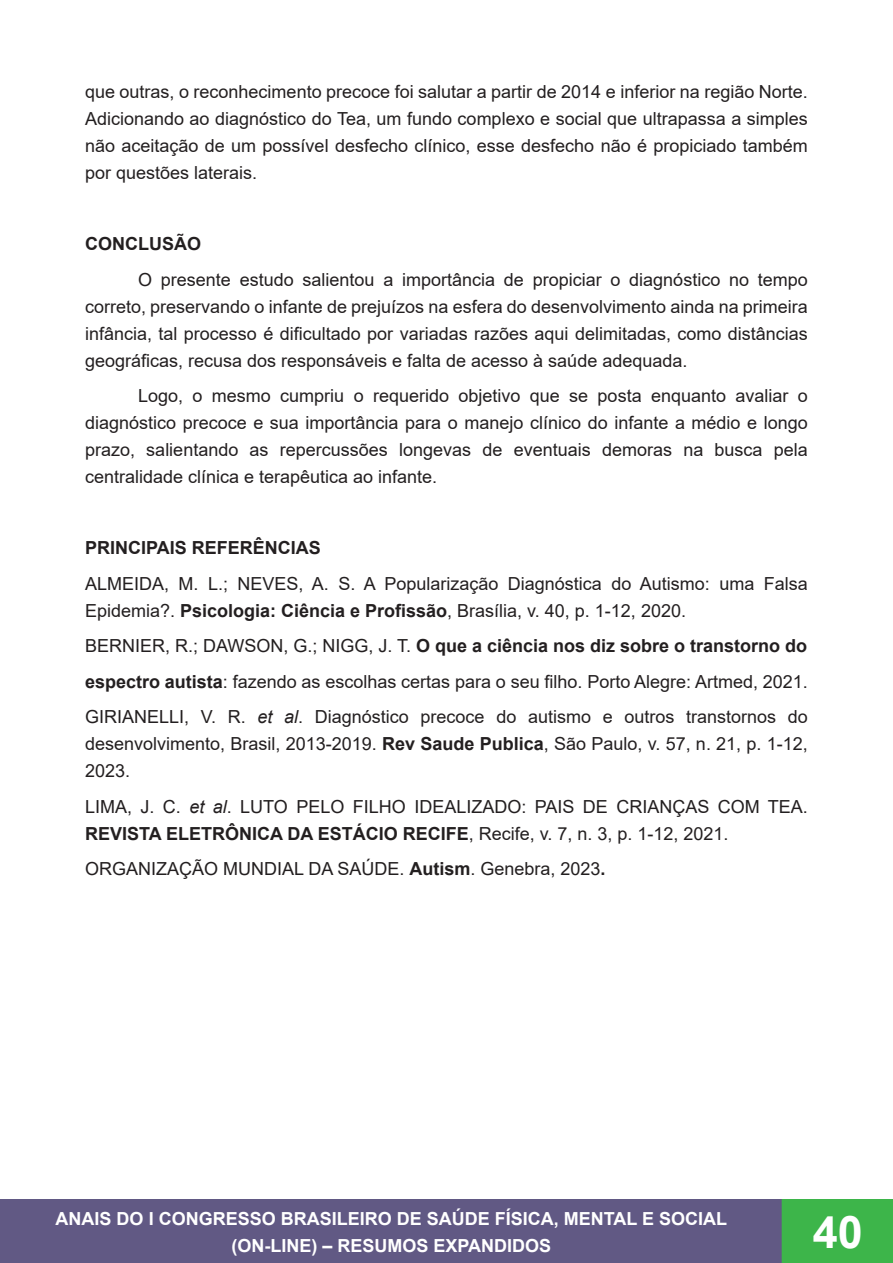
<style>
.page{position:relative;width:893px;height:1263px;background:#fff}
.page>*{position:absolute;margin:0;border:0;box-sizing:border-box;transform-origin:0 0}
.t1{font:700 45px "Arial";color:#fff}
.t2{font:18px/27px "Arial";color:#231f20;text-align:justify}
.t3{font:700 18px "Arial";color:#231f20}
.t4{font:700 18px/27px "Arial";color:#fff;text-align:center}
.s1{font-weight:700}
.s2{font-weight:400}
.s3{font-style:italic}
</style>
<div class="page">
<div style="left:0;top:1200px;width:782px;height:63px;background:#615984"></div>
<div style="left:0;top:1199px;width:783px;height:64px;border:2px solid #615984"></div>
<div style="left:782px;top:1200px;width:111px;height:63px;background:#3db54a"></div>
<div style="left:782px;top:1199px;width:111px;height:64px;border:2px solid #3db54a"></div>
<p class="t2" style="left:85px;top:78px;width:724px">que outras, o reconhecimento precoce foi salutar a partir de 2014 e inferior na região Norte.<br>Adicionando ao diagnóstico do Tea, um fundo complexo e social que ultrapassa a simples não aceitação de um possível desfecho clínico, esse desfecho não é propiciado também por questões laterais.</p>
<p class="t3" style="left:85px;top:231px;width:117px">CONCLUSÃO</p>
<p class="t2" style="left:85px;top:266px;width:724px;text-indent:53px">O presente estudo salientou a importância de propiciar o diagnóstico no tempo correto, preservando o infante de prejuízos na esfera do desenvolvimento ainda na primeira infância, tal processo é dificultado por variadas razões aqui delimitadas, como distâncias geográficas, recusa dos responsáveis e falta de acesso à saúde adequada.</p>
<p class="t2" style="left:85px;top:382px;width:724px;text-indent:53px">Logo, o mesmo cumpriu o requerido objetivo que se posta enquanto avaliar o diagnóstico precoce e sua importância para o manejo clínico do infante a médio e longo prazo, salientando as repercussões longevas de eventuais demoras na busca pela centralidade clínica e terapêutica ao infante.</p>
<p class="t3" style="left:85px;top:535px;width:237px">PRINCIPAIS REFERÊNCIAS</p>
<p class="t2" style="left:85px;top:570px;width:724px">ALMEIDA, M. L.; NEVES, A. S. A Popularização Diagnóstica do Autismo: uma Falsa<br>Epidemia?. <span class="s1">Psicologia: Ciência e Profissão</span>, Brasília, v. 40, p. 1-12, 2020.</p>
<p class="t3" style="left:85px;top:633px;width:724px"><span class="s2">BERNIER, R.; DAWSON, G.; NIGG, J. T.</span> O que a ciência nos diz sobre o transtorno do</p>
<p class="t2" style="left:85px;top:668px;width:724px"><span class="s1">espectro autista</span>: fazendo as escolhas certas para o seu filho. Porto Alegre: Artmed, 2021.</p>
<p class="t2" style="left:85px;top:703px;width:724px">GIRIANELLI, V. R. <span class="s3">et al</span>. Diagnóstico precoce do autismo e outros transtornos do desenvolvimento, Brasil, 2013-2019. <span class="s1">Rev Saude Publica</span>, São Paulo, v. 57, n. 21, p. 1-12, 2023.</p>
<p class="t2" style="left:85px;top:793px;width:724px">LIMA, J. C. <span class="s3">et al</span>. LUTO PELO FILHO IDEALIZADO: PAIS DE CRIANÇAS COM TEA.<br><span class="s1">REVISTA ELETRÔNICA DA ESTÁCIO RECIFE</span>, Recife, v. 7, n. 3, p. 1-12, 2021.</p>
<p class="t2" style="left:85px;top:855px;width:522px">ORGANIZAÇÃO MUNDIAL DA SAÚDE. <span class="s1">Autism</span>. Genebra, 2023<span class="s1">.</span></p>
<p class="t4" style="left:56px;top:1205px;width:673px">ANAIS DO I CONGRESSO BRASILEIRO DE SAÚDE FÍSICA, MENTAL E SOCIAL (ON-LINE) – RESUMOS EXPANDIDOS</p>
<h1 class="t1" style="left:813px;top:1200px;width:52px">40</h1>
</div>
